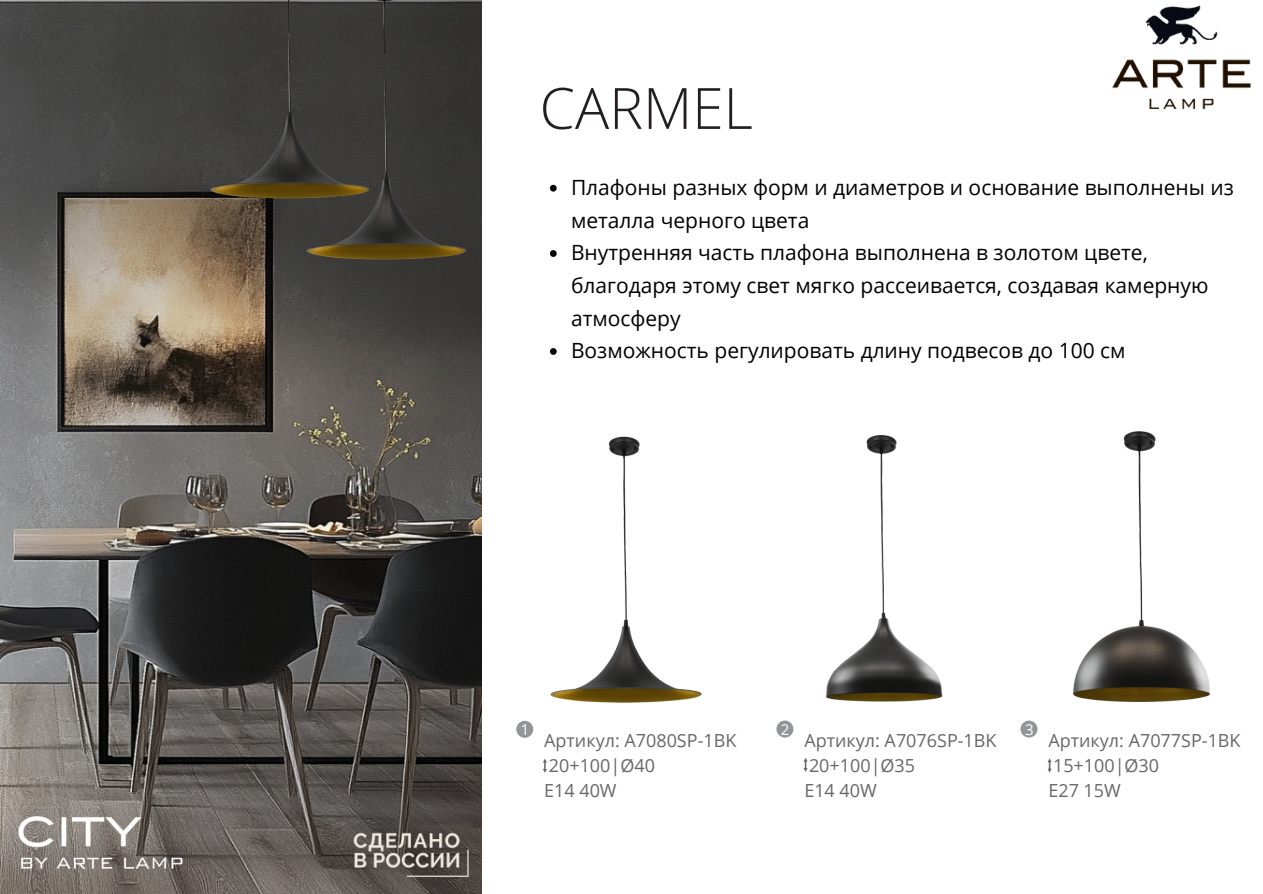
<style>
.page{position:relative;width:1263px;height:894px;background:#fff}
.page>*{position:absolute;margin:0;border:0;box-sizing:border-box;transform-origin:0 0}
.t1{font:300 57px "Open Sans";color:#231f20}
.t2{font:21px/32.7px "Open Sans";color:#000}
.t3{font:18px/24.8px "Open Sans";color:#666766}
.t4{font:15px "Open Sans";color:#fff}
</style>
<div class="page">
<div style="left:776px;top:720px;width:17px;height:17px;background:#939598;border-radius:50%"></div>
<svg style="left:803px;top:758px;width:5px;height:13px"></svg>
<svg style="left:1047px;top:758px;width:5px;height:14px"></svg>
<div style="left:516px;top:720px;width:17px;height:17px;background:#939598;border-radius:50%"></div>
<svg style="left:543px;top:759px;width:4px;height:13px"></svg>
<img style="left:0;top:0;width:482px;height:893px">
<svg style="left:550px;top:348px;width:7px;height:7px"></svg>
<img style="left:790px;top:435px;width:153px;height:294px">
<img style="left:1020px;top:431px;width:190px;height:307px">
<img style="left:462px;top:402px;width:328px;height:327px">
<img style="left:119px;top:0;width:96px;height:227px">
<img style="left:215px;top:0;width:342px;height:288px">
<img style="left:11px;top:804px;width:177px;height:70px">
<img style="left:1112px;top:5px;width:139px;height:105px">
<img style="left:328px;top:816px;width:153px;height:72px">
<p class="t1" style="left:540px;top:68px;width:215px">CARMEL</p>
<p class="t2" style="left:571px;top:170px;width:664px">Плафоны разных форм и диаметров и основание выполнены из металла черного цвета</p>
<p class="t2" style="left:571px;top:236px;width:639px">Внутренняя часть плафона выполнена в золотом цвете, благодаря этому свет мягко рассеивается, создавая камерную атмосферу</p>
<p class="t2" style="left:571px;top:333px;width:556px">Возможность регулировать длину подвесов до 100 см</p>
<p class="t4" style="left:521px;top:718px;width:10px">1</p>
<p class="t4" style="left:781px;top:718px;width:10px">2</p>
<p class="t4" style="left:1025px;top:718px;width:10px">3</p>
<p class="t3" style="left:544px;top:727px;width:194px">Артикул: A7080SP-1BK<br>20+100|Ø40<br>E14 40W</p>
<p class="t3" style="left:804px;top:727px;width:194px">Артикул: A7076SP-1BK</p>
<p class="t3" style="left:809px;top:752px;width:108px">20+100|Ø35</p>
<p class="t3" style="left:804px;top:777px;width:74px">E14 40W</p>
<p class="t3" style="left:1048px;top:727px;width:194px">Артикул: A7077SP-1BK</p>
<p class="t3" style="left:1053px;top:752px;width:108px">15+100|Ø30</p>
<p class="t3" style="left:1048px;top:777px;width:74px">E27 15W</p>
</div>
